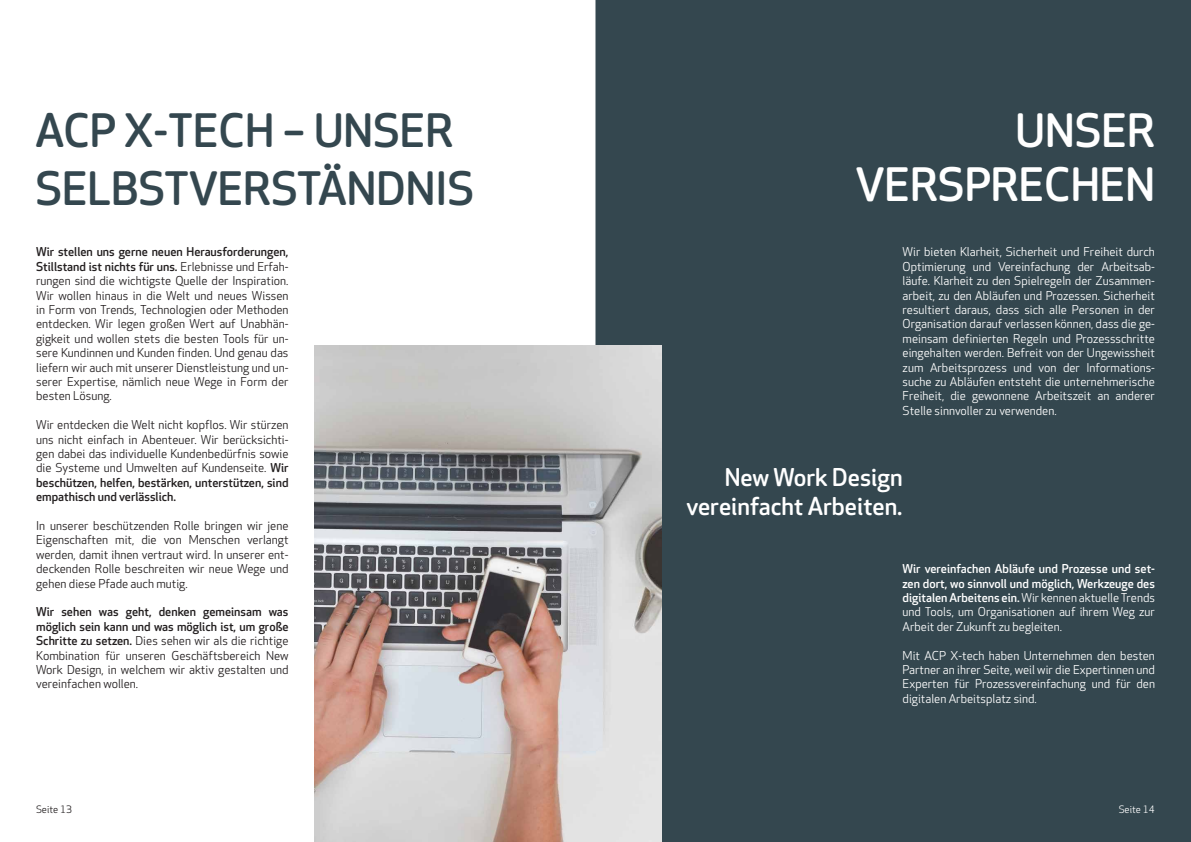
<style>
.page{position:relative;width:1191px;height:842px;background:#fff}
.page>*{position:absolute;margin:0;border:0;box-sizing:border-box;transform-origin:0 0}
.t1{font:500 45px/57.6px "Apex Rounded";color:#34474f}
.t2{font:500 45px/54px "Apex Rounded";color:#fff;text-align:right}
.t3{font:500 24px/28.8px "Apex Rounded";color:#fff;text-align:right}
.t4{font:12px/14.4px "Apex Rounded";color:#231f20;text-align:justify}
.t5{font:12px/14.4px "Apex Rounded";color:#fff;text-align:justify}
.t6{font:500 12px/14.4px "Apex Rounded";color:#fff;text-align:justify}
.t7{font:10px "Apex Rounded";color:#fff}
.t8{font:10px "Apex Rounded";color:#231f20}
.s1{font-weight:500}
.s2{font-weight:400}
</style>
<div class="page">
<div style="left:595px;top:0;width:596px;height:842px;background:#34474f"></div>
<img style="left:315px;top:345px;width:346px;height:497px">
<h1 class="t1" style="left:35px;top:103px;width:440px">ACP X-TECH – UNSER<br>SELBSTVERSTÄNDNIS</h1>
<p class="t4" style="left:36px;top:245px;width:254px"><span class="s1">Wir stellen uns gerne neuen Herausforderungen, Stillstand ist nichts für uns.</span> Erlebnisse und Erfah&shy;rungen sind die wichtigste Quelle der Inspiration.<br>Wir wollen hinaus in die Welt und neues Wissen in Form von Trends, Technologien oder Methoden entdecken. Wir legen großen Wert auf Unabhän&shy;gigkeit und wollen stets die besten Tools für un&shy;sere Kundinnen und Kunden finden. Und genau das liefern wir auch mit unserer Dienstleistung und un&shy;serer Expertise, nämlich neue Wege in Form der besten Lösung.</p>
<p class="t4" style="left:36px;top:418px;width:254px">Wir entdecken die Welt nicht kopflos. Wir stürzen uns nicht einfach in Abenteuer. Wir berücksichti&shy;gen dabei das individuelle Kundenbedürfnis sowie die Systeme und Umwelten auf Kundenseite. <span class="s1">Wir beschützen, helfen, bestärken, unterstützen, sind empathisch und verlässlich.</span></p>
<p class="t4" style="left:36px;top:519px;width:254px">In unserer beschützenden Rolle bringen wir jene Eigenschaften mit, die von Menschen verlangt werden, damit ihnen vertraut wird. In unserer ent&shy;deckenden Rolle beschreiten wir neue Wege und gehen diese Pfade auch mutig.</p>
<p class="t4" style="left:36px;top:605px;width:254px"><span class="s1">Wir sehen was geht, denken gemeinsam was möglich sein kann und was möglich ist, um große Schritte zu setzen.</span> Dies sehen wir als die richtige Kombination für unseren Geschäftsbereich New Work Design, in welchem wir aktiv gestalten und vereinfachen wollen.</p>
<p class="t8" style="left:36px;top:804px;width:38px">Seite 13</p>
<h1 class="t2" style="left:855px;top:105px;width:301px">UNSER<br>VERSPRECHEN</h1>
<p class="t5" style="left:902px;top:245px;width:254px">Wir bieten Klarheit, Sicherheit und Freiheit durch Optimierung und Vereinfachung der Arbeitsab&shy;läufe. Klarheit zu den Spielregeln der Zusammen&shy;arbeit, zu den Abläufen und Prozessen. Sicherheit resultiert daraus, dass sich alle Personen in der Organisation darauf verlassen können, dass die ge&shy;meinsam definierten Regeln und Prozessschritte eingehalten werden. Befreit von der Ungewissheit zum Arbeitsprozess und von der Informations&shy;suche zu Abläufen entsteht die unternehmerische Freiheit, die gewonnene Arbeitszeit an anderer Stelle sinnvoller zu verwenden.</p>
<h2 class="t3" style="left:686px;top:463px;width:218px">New Work Design vereinfacht Arbeiten.</h2>
<p class="t6" style="left:902px;top:562px;width:254px">Wir vereinfachen Abläufe und Prozesse und set&shy;zen dort, wo sinnvoll und möglich, Werkzeuge des digitalen Arbeitens ein. <span class="s2">Wir kennen aktuelle Trends und Tools, um Organisationen auf ihrem Weg zur Arbeit der Zukunft zu begleiten.</span></p>
<p class="t5" style="left:902px;top:648px;width:254px">Mit ACP X-tech haben Unternehmen den besten Partner an ihrer Seite, weil wir die Expertinnen und Experten für Prozessvereinfachung und für den digitalen Arbeitsplatz sind.</p>
<p class="t7" style="left:1118px;top:804px;width:38px">Seite 14</p>
</div>
